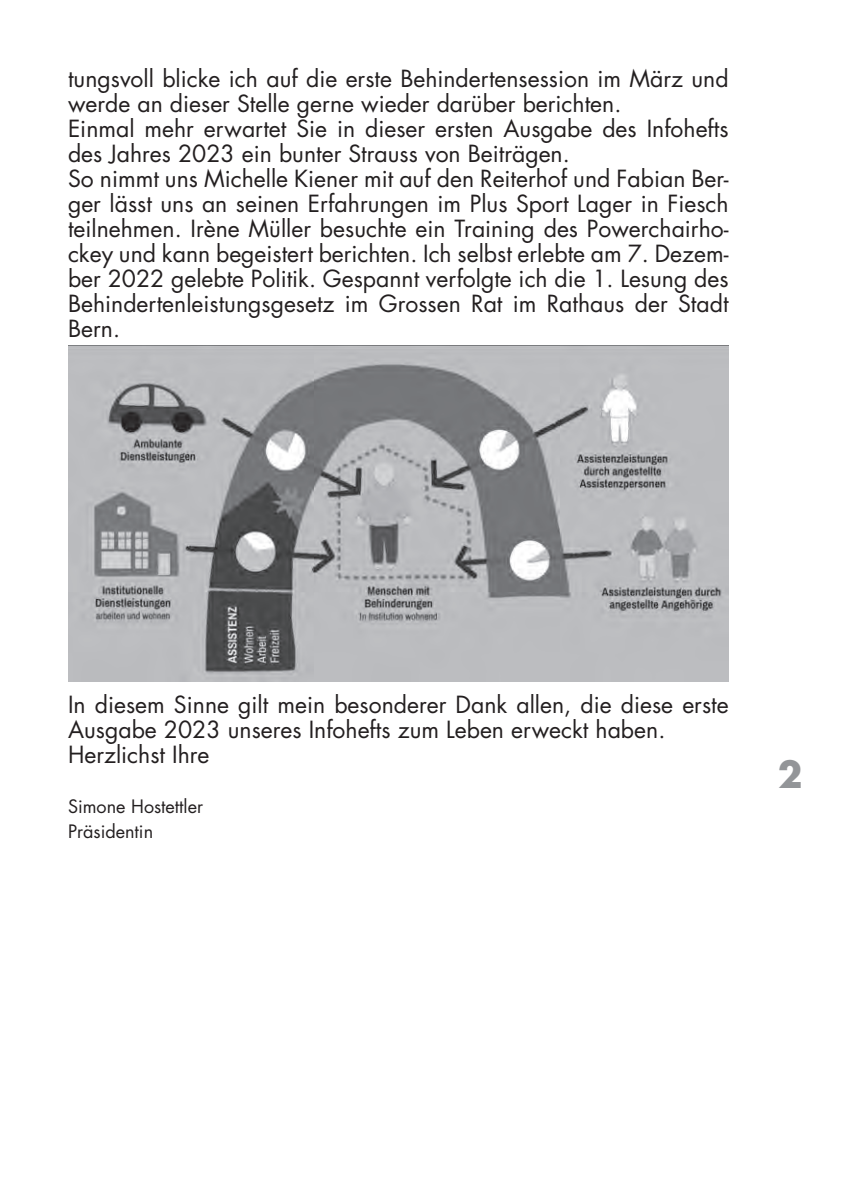
<style>
.page{position:relative;width:842px;height:1191px;background:#fff}
.page>*{position:absolute;margin:0;border:0;box-sizing:border-box;transform-origin:0 0}
.t1{font:700 36px "Futura";color:#939598}
.t2{font:23px/25px "Futura";color:#231f20}
.t3{font:18px/25px "Futura";color:#231f20}
</style>
<div class="page">
<img style="left:68px;top:346px;width:661px;height:336px">
<p class="t2" style="left:68px;top:67px;width:662px">tungsvoll blicke ich auf die erste Behindertensession im März und werde an dieser Stelle gerne wieder darüber berichten.<br>Einmal mehr erwartet Sie in dieser ersten Ausgabe des Infohefts des Jahres 2023 ein bunter Strauss von Beiträgen.<br>So nimmt uns Michelle Kiener mit auf den Reiterhof und Fabian Ber&shy;ger lässt uns an seinen Erfahrungen im Plus Sport Lager in Fiesch teilnehmen. Irène Müller besuchte ein Training des Powerchairho&shy;ckey und kann begeistert berichten. Ich selbst erlebte am 7. Dezem&shy;ber 2022 gelebte Politik. Gespannt verfolgte ich die 1. Lesung des Behindertenleistungsgesetz im Grossen Rat im Rathaus der Stadt Bern.</p>
<p class="t2" style="left:68px;top:692px;width:662px">In diesem Sinne gilt mein besonderer Dank allen, die diese erste<br>Ausgabe 2023 unseres Infohefts zum Leben erweckt haben.<br>Herzlichst Ihre</p>
<p class="t3" style="left:68px;top:793px;width:137px">Simone Hostettler<br>Präsidentin</p>
<h1 class="t1" style="left:778px;top:750px;width:26px">2</h1>
</div>
